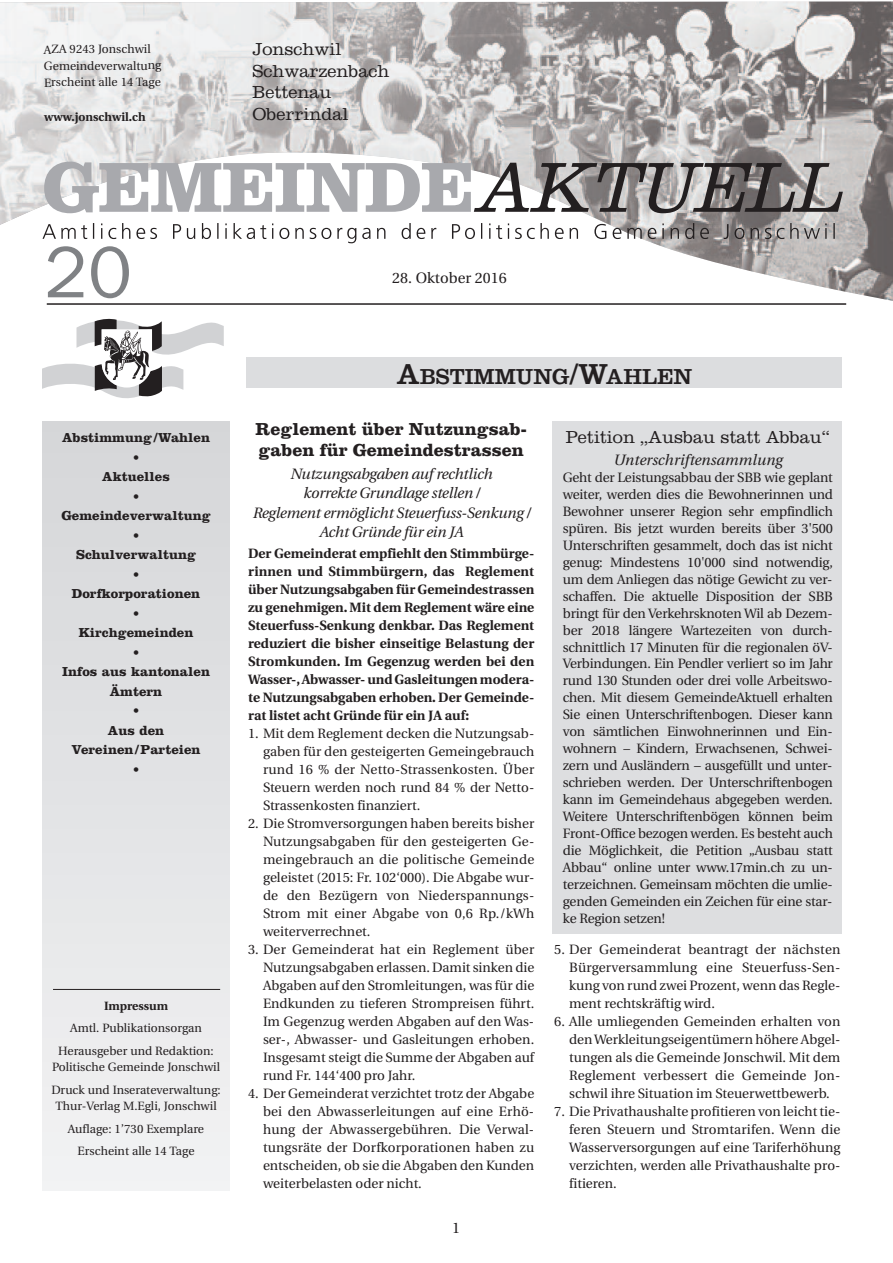
<style>
.page{position:relative;width:893px;height:1263px;background:#fff}
.page>*{position:absolute;margin:0;border:0;box-sizing:border-box;transform-origin:0 0}
.t1{font:75px "Franklin Gothic";color:#808285}
.t2{font:22.5px "Clarendon";color:#231f20}
.t3{font:300 18px/21.6px "Clarendon";color:#231f20}
.t4{font:700 18px/21.6px "Clarendon";color:#231f20}
.t5{font:italic 15px/19.5px "Utopia";letter-spacing:-.015em;color:#231f20;text-align:center}
.t6{font:15px "Utopia";color:#231f20}
.t7{font:13.5px/18px "Utopia";color:#231f20;text-align:justify}
.t8{font:700 13.5px/18px "Utopia";color:#231f20;text-align:justify}
.t9{font:700 13.5px/19.5px "Clarendon";color:#231f20;text-align:center}
.t10{font:13.5px "Clarendon";color:#231f20}
.t11{font:12px/22.5px "Utopia";color:#231f20;text-align:center}
.t12{font:700 12px "Utopia";color:#231f20}
.s1{font-size:30px}
</style>
<div class="page">
<div style="left:553px;top:421px;width:289px;height:512px;background:#dddee0"></div>
<img style="left:0;top:1px;width:893px;height:300px">
<div style="left:43px;top:421px;width:187px;height:770px;background:linear-gradient(to right,#e3e4e6,#e3e4e6)"></div>
<hr style="left:47px;top:303px;width:799px;height:2px;background:#231f20">
<svg style="left:43px;top:319px;width:181px;height:79px"></svg>
<hr style="left:53px;top:989px;width:167px;height:1px;background:#231f20">
<div style="left:247px;top:357px;width:595px;height:31px;background:#dcdddf"></div>
<svg style="left:43px;top:223px;width:792px;height:20px"></svg>
<svg style="left:44px;top:162px;width:799px;height:51px"></svg>
<p class="t11" style="left:44px;top:42px;width:119px;line-height:16.5px;text-align:left">AZA 9243 Jonschwil<br>Gemeindeverwaltung<br>Erscheint alle 14 Tage</p>
<p class="t12" style="left:44px;top:112px;width:103px">www.jonschwil.ch</p>
<h3 class="t3" style="left:252px;top:40px;width:139px">Jonschwil<br>Schwarzenbach<br>Bettenau<br>Oberrindal</h3>
<h1 class="t1" style="left:44px;top:228px;width:89px">20</h1>
<p class="t9" style="left:61px;top:429px;width:151px">Abstimmung/Wahlen •<br>Aktuelles<br>•<br>Gemeindeverwaltung</p>
<p class="t10" style="left:133px;top:531px;width:8px">•</p>
<p class="t9" style="left:62px;top:546px;width:149px">Schulverwaltung<br>•<br>Dorfkorporationen<br>•<br>Kirchgemeinden<br>•<br>Infos aus kantonalen<br>Ämtern<br>•<br>Aus den<br>Vereinen/Parteien<br>•</p>
<p class="t12" style="left:104px;top:1001px;width:66px">Impressum</p>
<p class="t11" style="left:58px;top:1018px;width:157px">Amtl. Publikationsorgan<br>Herausgeber und Redaktion:</p>
<p class="t11" style="left:51px;top:1057px;width:171px;text-align:left">Politische Gemeinde Jonschwil<br>Druck und Inserateverwaltung:</p>
<p class="t11" style="left:55px;top:1096px;width:163px">Thur-Verlag M.Egli, Jonschwil<br>Auflage: 1’730 Exemplare<br>Erscheint alle 14 Tage</p>
<p class="t6" style="left:392px;top:272px;width:116px">28. Oktober 2016</p>
<h2 class="t2" style="left:396px;top:369px;width:297px"><span class="s1">A</span>BSTIMMUNG<span class="s1">/W</span>AHLEN</h2>
<h3 class="t4" style="left:255px;top:420px;width:273px">Reglement über Nutzungsab&shy;gaben für Gemeindestrassen</h3>
<p class="t5" style="left:252px;top:465px;width:279px">Nutzungsabgaben auf rechtlich<br>korrekte Grundlage stellen /<br>Reglement ermöglicht Steuerfuss-Senkung /<br>Acht Gründe für ein JA</p>
<p class="t8" style="left:248px;top:546px;width:288px">Der Gemeinderat empfiehlt den Stimmbürge&shy;rinnen und Stimmbürgern, das Reglement über Nutzungsabgaben für Gemeindestrassen zu genehmigen.Mit dem Reglement wäre eine Steuerfuss-Senkung denkbar. Das Reglement reduziert die bisher einseitige Belastung der Stromkunden. Im Gegenzug werden bei den Wasser-,Abwasser-und Gasleitungenmodera&shy;te Nutzungsabgaben erhoben. Der Gemeinde&shy;rat listet acht Gründe für ein JA auf:</p>
<p class="t7" style="left:263px;top:726px;width:273px;text-indent:-15px">1. Mit dem Reglement decken die Nutzungsab&shy;gaben für den gesteigerten Gemeingebrauch rund 16 % der Netto-Strassenkosten. Über Steuern werden noch rund 84 % der Netto-Strassenkosten finanziert.</p>
<p class="t7" style="left:263px;top:816px;width:273px;text-indent:-15px">2. Die Stromversorgungen haben bereits bisher Nutzungsabgaben für den gesteigerten Ge&shy;meingebrauch an die politische Gemeinde geleistet (2015: Fr. 102‘000). Die Abgabe wur&shy;de den Bezügern von Niederspannungs-Strom mit einer Abgabe von 0,6 Rp./kWh weiterverrechnet.</p>
<p class="t7" style="left:263px;top:942px;width:273px;text-indent:-15px">3. Der Gemeinderat hat ein Reglement über Nutzungsabgaben erlassen. Damit sinken die Abgaben auf den Stromleitungen, was für die Endkunden zu tieferen Strompreisen führt.<br>Im Gegenzug werden Abgaben auf den Was&shy;ser-, Abwasser- und Gasleitungen erhoben.<br>Insgesamt steigt die Summe der Abgaben auf rund Fr. 144‘400 pro Jahr.</p>
<p class="t7" style="left:263px;top:1086px;width:273px;text-indent:-15px">4. Der Gemeinderat verzichtet trotz der Abgabe bei den Abwasserleitungen auf eine Erhö&shy;hung der Abwassergebühren. Die Verwal&shy;tungsräte der Dorfkorporationen haben zu entscheiden, ob sie die Abgaben den Kunden weiterbelasten oder nicht.</p>
<p class="t6" style="left:452px;top:1222px;width:9px">1</p>
<h3 class="t3" style="left:566px;top:428px;width:265px">Petition „Ausbau statt Abbau“</h3>
<p class="t5" style="left:613px;top:451px;width:171px">Unterschriftensammlung</p>
<p class="t7" style="left:563px;top:470px;width:272px;line-height:17px">Geht der Leistungsabbau der SBB wie geplant weiter, werden dies die Bewohnerinnen und Bewohner unserer Region sehr empfindlich spüren. Bis jetzt wurden bereits über 3'500<br>Unterschriften gesammelt, doch das ist nicht genug: Mindestens 10'000 sind notwendig, um dem Anliegen das nötige Gewicht zu ver&shy;schaffen. Die aktuelle Disposition der SBB bringt für den Verkehrsknoten Wil ab Dezem&shy;ber 2018 längere Wartezeiten von durch&shy;schnittlich 17 Minuten für die regionalen öV-Verbindungen. Ein Pendler verliert so im Jahr rund 130 Stunden oder drei volle Arbeitswo&shy;chen. Mit diesem GemeindeAktuell erhalten Sie einen Unterschriftenbogen. Dieser kann von sämtlichen Einwohnerinnen und Ein&shy;wohnern – Kindern, Erwachsenen, Schwei&shy;zern und Ausländern – ausgefüllt und unter&shy;schrieben werden. Der Unterschriftenbogen kann im Gemeindehaus abgegeben werden.<br>Weitere Unterschriftenbögen können beim Front-Office bezogen werden. Es besteht auch die Möglichkeit, die Petition „Ausbau statt Abbau“ online unter www.17min.ch zu un&shy;terzeichnen. Gemeinsam möchten die umlie&shy;genden Gemeinden ein Zeichen für eine star&shy;ke Region setzen!</p>
<p class="t7" style="left:569px;top:942px;width:273px;text-indent:-15px">5. Der Gemeinderat beantragt der nächsten Bürgerversammlung eine Steuerfuss-Sen&shy;kung von rund zwei Prozent, wenn das Regle&shy;ment rechtskräftig wird.</p>
<p class="t7" style="left:569px;top:1014px;width:273px;text-indent:-15px">6. Alle umliegenden Gemeinden erhalten von denWerkleitungseigentümern höhere Abgel&shy;tungen als die Gemeinde Jonschwil. Mit dem Reglement verbessert die Gemeinde Jon&shy;schwil ihre Situation im Steuerwettbewerb.</p>
<p class="t7" style="left:569px;top:1104px;width:273px;text-indent:-15px">7. Die Privathaushalte profitieren von leicht tie&shy;feren Steuern und Stromtarifen. Wenn die Wasserversorgungen auf eine Tariferhöhung verzichten, werden alle Privathaushalte pro&shy;fitieren.</p>
</div>
